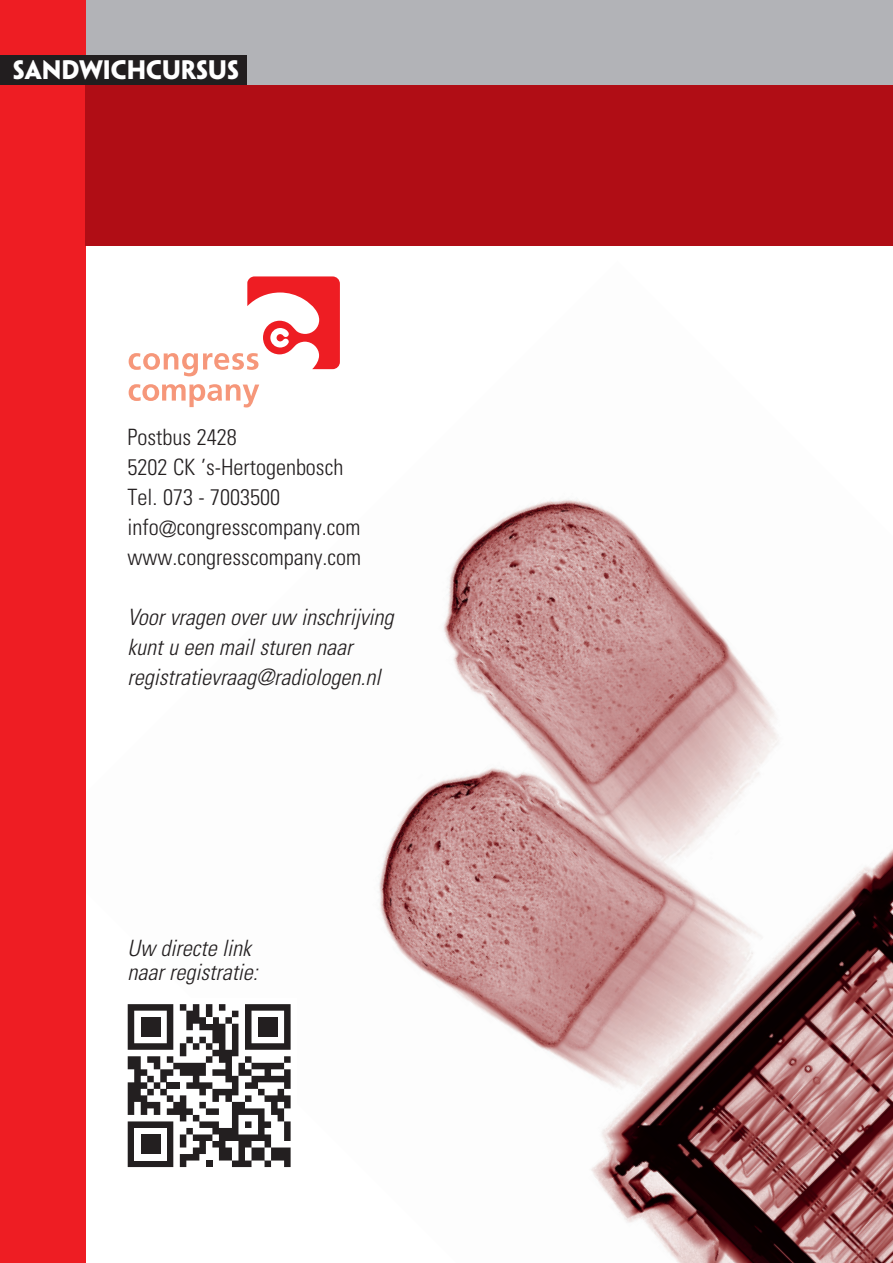
<style>
.page{position:relative;width:893px;height:1263px;background:#fff}
.page>*{position:absolute;margin:0;border:0;box-sizing:border-box;transform-origin:0 0}
.t1{font:700 24px "Penumbra Sans Std";color:#fff}
.t2{font:italic 300 condensed 22.5px "Univers";color:#231f20}
.t3{font:300 condensed 22.5px "Univers";color:#231f20}
</style>
<div class="page">
<img style="left:85px;top:261px;width:808px;height:1002px">
<div style="left:0;top:0;width:893px;height:85px;background:#b2b3b7"></div>
<div style="left:0;top:0;width:85px;height:1263px;background:#ee1d23"></div>
<div style="left:0;top:55px;width:247px;height:30px;background:#221e1f"></div>
<div style="left:85px;top:85px;width:808px;height:160px;background:#b00d15"></div>
<svg style="left:129px;top:384px;width:130px;height:23px"></svg>
<svg style="left:129px;top:276px;width:211px;height:100px"></svg>
<div style="left:121px;top:998px;width:176px;height:175px;background:#fff"></div>
<svg style="left:128px;top:1004px;width:163px;height:163px"></svg>
<div style="left:206px;top:1160px;width:6px;height:7px;background:#231f20"></div>
<p class="t1" style="left:13px;top:55px;width:228px">SANDWICHCURSUS</p>
<p class="t3" style="left:128px;top:424px;width:111px">Postbus 2428</p>
<p class="t3" style="left:128px;top:454px;width:217px">5202 CK ’s-Hertogenbosch</p>
<p class="t3" style="left:128px;top:484px;width:154px">Tel. 073 - 7003500</p>
<p class="t3" style="left:128px;top:514px;width:234px">info@congresscompany.com</p>
<p class="t3" style="left:128px;top:544px;width:235px">www.congresscompany.com</p>
<p class="t2" style="left:128px;top:604px;width:268px">Voor vragen over uw inschrijving</p>
<p class="t2" style="left:128px;top:634px;width:226px">kunt u een mail sturen naar</p>
<p class="t2" style="left:128px;top:664px;width:254px">registratievraag@radiologen.nl</p>
<p class="t2" style="left:127px;top:935px;width:125px">Uw directe link</p>
<p class="t2" style="left:127px;top:959px;width:132px">naar registratie:</p>
</div>
